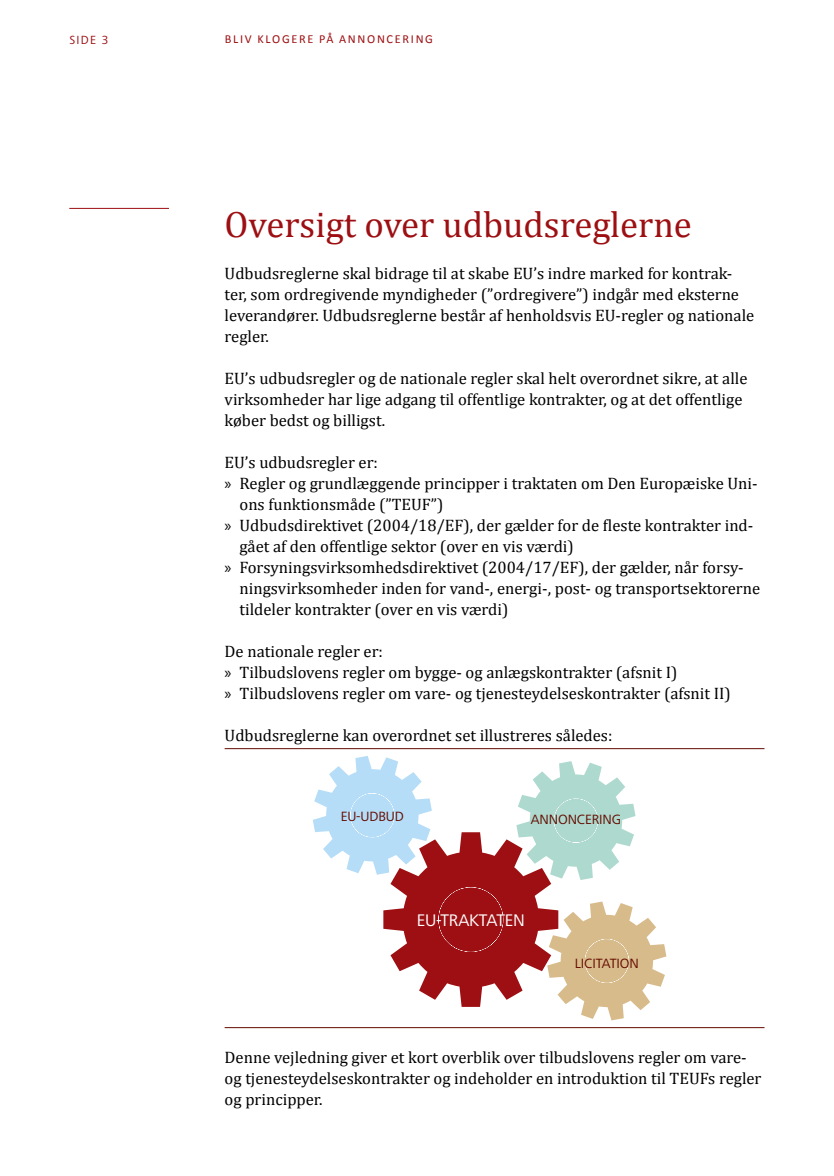
<style>
.page{position:relative;width:834px;height:1176px;background:#fff}
.page>*{position:absolute;margin:0;border:0;box-sizing:border-box;transform-origin:0 0}
.t1{font:36.75px "Cambria";color:#9d0f12}
.t2{font:17.32px "Frutiger Next Pro";letter-spacing:-.01em;color:#fff}
.t3{font:16.62px/21px "Cambria";color:#000}
.t4{font:14px "Frutiger Next Pro";letter-spacing:-.01em;color:#640b00}
.t5{font:12.25px "Calibri";letter-spacing:.14em;color:#9d0f12}
.t6{font:12.25px "Frutiger Next Pro";color:#9d0f12}
.s1{font-family:"Myriad Pro"}
</style>
<div class="page">
<hr style="left:69px;top:208px;width:100px;height:1px;background:#9d0f12">
<hr style="left:224px;top:748px;width:540px;height:1px;background:#640b00">
<hr style="left:224px;top:1027px;width:540px;height:1px;background:#640b00">
<svg style="left:313px;top:756px;width:353px;height:264px"></svg>
<p class="t6" style="left:69px;top:32px;width:40px">SIDE 3</p>
<p class="t5" style="left:225px;top:31px;width:210px">BLIV KLOGERE PÅ ANNONCERING</p>
<h1 class="t1" style="left:224px;top:203px;width:468px">Oversigt over udbudsreglerne</h1>
<p class="t3" style="left:224px;top:263px;width:531px">Udbudsreglerne skal bidrage til at skabe EU’s indre marked for kontrak&shy;ter, som ordregivende myndigheder (”ordregivere”) indgår med eksterne leverandører. Udbudsreglerne består af henholdsvis EU-regler og nationale regler.</p>
<p class="t3" style="left:224px;top:368px;width:524px">EU’s udbudsregler og de nationale regler skal helt overordnet sikre, at alle virksomheder har lige adgang til offentlige kontrakter, og at det offentlige køber bedst og billigst.</p>
<p class="t3" style="left:224px;top:452px;width:155px">EU’s udbudsregler er:</p>
<p class="t3" style="left:239px;top:473px;width:519px;text-indent:-15px"><span class="s1">»</span> Regler og grundlæggende principper i traktaten om Den Europæiske Uni&shy;ons funktionsmåde (”TEUF”)</p>
<p class="t3" style="left:239px;top:515px;width:515px;text-indent:-15px"><span class="s1">»</span> Udbudsdirektivet (2004/18/EF), der gælder for de fleste kontrakter ind&shy;gået af den offentlige sektor (over en vis værdi)</p>
<p class="t3" style="left:239px;top:557px;width:522px;text-indent:-15px"><span class="s1">»</span> Forsyningsvirksomhedsdirektivet (2004/17/EF), der gælder, når forsy&shy;ningsvirksomheder inden for vand-, energi-, post- og transportsektorerne tildeler kontrakter (over en vis værdi)</p>
<p class="t3" style="left:224px;top:641px;width:160px">De nationale regler er:</p>
<p class="t3" style="left:224px;top:662px;width:454px"><span class="s1">»</span> Tilbudslovens regler om bygge- og anlægskontrakter (afsnit I)</p>
<p class="t3" style="left:224px;top:683px;width:507px"><span class="s1">»</span> Tilbudslovens regler om vare- og tjenesteydelseskontrakter (afsnit II)</p>
<p class="t3" style="left:224px;top:725px;width:389px">Udbudsreglerne kan overordnet set illustreres således:</p>
<p class="t4" style="left:341px;top:808px;width:65px">EU-UDBUD</p>
<p class="t4" style="left:530px;top:811px;width:92px">ANNONCERING</p>
<p class="t2" style="left:416px;top:910px;width:110px">EU-TRAKTATEN</p>
<p class="t4" style="left:574px;top:955px;width:66px">LICITATION</p>
<p class="t3" style="left:224px;top:1047px;width:538px">Denne vejledning giver et kort overblik over tilbudslovens regler om vare&shy;og tjenesteydelseskontrakter og indeholder en introduktion til TEUFs regler og principper.</p>
</div>
